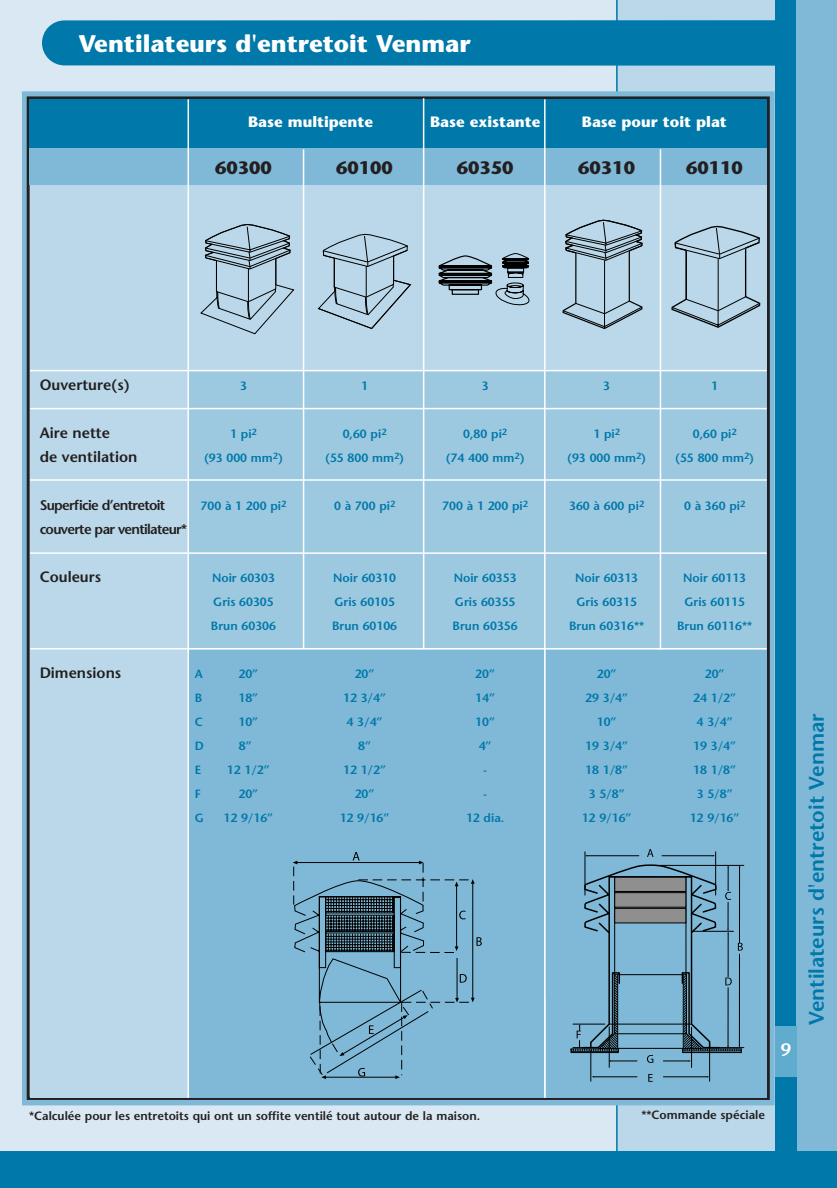
<style>
.page{position:relative;width:837px;height:1188px;background:#fff}
.page>*{position:absolute;margin:0;border:0;box-sizing:border-box;transform-origin:0 0}
.t1{font:700 24px "Stone Sans";color:#fff}
.t2{font:600 21px "Stone Sans";color:#0078a9}
.t3{font:700 18px "Stone Sans";color:#231f20}
.t4{font:600 18px "Stone Sans";color:#fff}
.t5{font:600 15px "Stone Sans";color:#231f20}
.t6{font:700 15px "Stone Sans";color:#fff}
.t7{font:600 13.95px "Stone Sans";letter-spacing:-.05em;color:#231f20}
.t8{font:600 12px "Stone Sans";color:#0078a9}
.t9{font:600 12px "Stone Sans";color:#231f20}
</style>
<div class="page">
<div style="left:0;top:0;width:837px;height:1154px;background:#d9e8f2"></div>
<svg style="left:616px;top:0;width:160px;height:1151px;background:#abd0e3"></svg>
<div style="left:22px;top:91px;width:753px;height:1014px;border:18px solid #7fb9d7"></div>
<div style="left:30px;top:185px;width:737px;height:913px;background:#bad8e9"></div>
<div style="left:189px;top:371px;width:578px;height:627px;background:#9cc8e0"></div>
<div style="left:796px;top:0;width:41px;height:1188px;background:#7fb9d7"></div>
<div style="left:776px;top:0;width:20px;height:1026px;background:#0078a9"></div>
<div style="left:776px;top:1026px;width:21px;height:53px;background:#60accf"></div>
<div style="left:776px;top:1077px;width:21px;height:111px;background:#0078a9"></div>
<div style="left:0;top:1151px;width:837px;height:37px;background:#0078a9"></div>
<div style="left:42px;top:20px;width:734px;height:46px;background:#0078a9"></div>
<div style="left:30px;top:99px;width:737px;height:49px;background:#0078a9"></div>
<div style="left:30px;top:148px;width:737px;height:37px;background:#7fb9d7"></div>
<hr style="left:30px;top:408px;width:737px;height:1px;background:#fff">
<hr style="left:30px;top:479px;width:737px;height:2px;background:#fff">
<hr style="left:30px;top:552px;width:737px;height:2px;background:#fff">
<hr style="left:30px;top:648px;width:737px;height:2px;background:#fff">
<hr style="left:30px;top:370px;width:737px;height:1px;background:#fff">
<hr style="left:660px;top:149px;width:1px;height:689px;background:#fff">
<svg style="left:200px;top:224px;width:95px;height:111px"></svg>
<svg style="left:318px;top:233px;width:94px;height:96px"></svg>
<svg style="left:438px;top:253px;width:92px;height:53px"></svg>
<svg style="left:562px;top:219px;width:81px;height:111px"></svg>
<svg style="left:671px;top:225px;width:90px;height:103px"></svg>
<div style="left:189px;top:650px;width:355px;height:447px;background:#7fb9d7"></div>
<hr style="left:188px;top:99px;width:1px;height:999px;background:#fff">
<svg style="left:293px;top:852px;width:189px;height:227px"></svg>
<div style="left:546px;top:650px;width:221px;height:447px;background:#7fb9d7"></div>
<hr style="left:659px;top:865px;width:85px;height:1px;background:#000">
<hr style="left:591px;top:1050px;width:1px;height:31px;background:#000">
<hr style="left:594px;top:1077px;width:43px;height:1px;background:#000">
<hr style="left:663px;top:1077px;width:44px;height:1px;background:#000">
<hr style="left:709px;top:1044px;width:1px;height:37px;background:#000">
<hr style="left:587px;top:855px;width:52px;height:1px;background:#000">
<hr style="left:662px;top:855px;width:51px;height:1px;background:#000">
<hr style="left:585px;top:852px;width:1px;height:43px;background:#000">
<hr style="left:712px;top:1047px;width:32px;height:1px;background:#000">
<hr style="left:715px;top:852px;width:1px;height:43px;background:#000">
<hr style="left:691px;top:1027px;width:1px;height:40px;background:#000">
<hr style="left:609px;top:1027px;width:1px;height:40px;background:#000">
<svg style="left:647px;top:849px;width:7px;height:8px"></svg>
<svg style="left:571px;top:864px;width:172px;height:199px"></svg>
<svg style="left:648px;top:1074px;width:5px;height:8px"></svg>
<hr style="left:423px;top:98px;width:1px;height:551px;background:#fff">
<hr style="left:544px;top:99px;width:2px;height:999px;background:#fff">
<hr style="left:303px;top:149px;width:1px;height:500px;background:#fff">
<h1 class="t1" style="left:79px;top:34px;width:393px">Ventilateurs d'entretoit Venmar</h1>
<p class="t6" style="left:248px;top:116px;width:126px">Base multipente</p>
<p class="t6" style="left:430px;top:116px;width:112px">Base existante</p>
<p class="t6" style="left:582px;top:116px;width:146px">Base pour toit plat</p>
<h3 class="t3" style="left:215px;top:161px;width:58px">60300</h3>
<h3 class="t3" style="left:336px;top:161px;width:58px">60100</h3>
<h3 class="t3" style="left:457px;top:161px;width:58px">60350</h3>
<h3 class="t3" style="left:578px;top:161px;width:58px">60310</h3>
<h3 class="t3" style="left:686px;top:161px;width:58px">60110</h3>
<p class="t5" style="left:40px;top:379px;width:92px">Ouverture(s)</p>
<p class="t8" style="left:240px;top:381px;width:8px">3</p>
<p class="t8" style="left:361px;top:381px;width:8px">1</p>
<p class="t8" style="left:482px;top:381px;width:8px">3</p>
<p class="t8" style="left:603px;top:381px;width:8px">3</p>
<p class="t8" style="left:711px;top:381px;width:8px">1</p>
<p class="t5" style="left:40px;top:427px;width:72px">Aire nette</p>
<p class="t8" style="left:230px;top:429px;width:28px">1 pi<sup>2</sup></p>
<p class="t8" style="left:343px;top:429px;width:45px">0,60 pi<sup>2</sup></p>
<p class="t8" style="left:463px;top:429px;width:45px">0,80 pi<sup>2</sup></p>
<p class="t8" style="left:593px;top:429px;width:28px">1 pi<sup>2</sup></p>
<p class="t8" style="left:693px;top:429px;width:45px">0,60 pi<sup>2</sup></p>
<p class="t5" style="left:40px;top:451px;width:99px">de ventilation</p>
<p class="t8" style="left:204px;top:453px;width:80px">(93 000 mm<sup>2</sup>)</p>
<p class="t8" style="left:325px;top:453px;width:80px">(55 800 mm<sup>2</sup>)</p>
<p class="t8" style="left:446px;top:453px;width:80px">(74 400 mm<sup>2</sup>)</p>
<p class="t8" style="left:567px;top:453px;width:80px">(93 000 mm<sup>2</sup>)</p>
<p class="t8" style="left:675px;top:453px;width:80px">(55 800 mm<sup>2</sup>)</p>
<p class="t7" style="left:40px;top:500px;width:127px">Superficie d’entretoit</p>
<p class="t8" style="left:201px;top:501px;width:87px">700 à 1 200 pi<sup>2</sup></p>
<p class="t8" style="left:334px;top:501px;width:63px">0 à 700 pi<sup>2</sup></p>
<p class="t8" style="left:442px;top:501px;width:87px">700 à 1 200 pi<sup>2</sup></p>
<p class="t8" style="left:569px;top:501px;width:77px">360 à 600 pi<sup>2</sup></p>
<p class="t8" style="left:684px;top:501px;width:63px">0 à 360 pi<sup>2</sup></p>
<p class="t7" style="left:40px;top:524px;width:149px">couverte par ventilateur*</p>
<p class="t5" style="left:40px;top:571px;width:63px">Couleurs</p>
<p class="t8" style="left:212px;top:573px;width:64px">Noir 60303</p>
<p class="t8" style="left:333px;top:573px;width:64px">Noir 60310</p>
<p class="t8" style="left:454px;top:573px;width:64px">Noir 60353</p>
<p class="t8" style="left:575px;top:573px;width:64px">Noir 60313</p>
<p class="t8" style="left:683px;top:573px;width:64px">Noir 60113</p>
<p class="t8" style="left:213px;top:597px;width:62px">Gris 60305</p>
<p class="t8" style="left:334px;top:597px;width:62px">Gris 60105</p>
<p class="t8" style="left:455px;top:597px;width:62px">Gris 60355</p>
<p class="t8" style="left:576px;top:597px;width:62px">Gris 60315</p>
<p class="t8" style="left:684px;top:597px;width:62px">Gris 60115</p>
<p class="t8" style="left:211px;top:621px;width:67px">Brun 60306</p>
<p class="t8" style="left:332px;top:621px;width:67px">Brun 60106</p>
<p class="t8" style="left:453px;top:621px;width:67px">Brun 60356</p>
<p class="t8" style="left:569px;top:621px;width:77px">Brun 60316**</p>
<p class="t8" style="left:677px;top:621px;width:77px">Brun 60116**</p>
<p class="t5" style="left:40px;top:667px;width:83px">Dimensions</p>
<p class="t8" style="left:195px;top:669px;width:10px">A</p>
<p class="t8" style="left:238px;top:669px;width:21px">20”</p>
<p class="t8" style="left:355px;top:669px;width:21px">20”</p>
<p class="t8" style="left:475px;top:669px;width:21px">20”</p>
<p class="t8" style="left:597px;top:669px;width:21px">20”</p>
<p class="t8" style="left:705px;top:669px;width:21px">20”</p>
<p class="t8" style="left:195px;top:693px;width:9px">B</p>
<p class="t8" style="left:238px;top:693px;width:21px">18”</p>
<p class="t8" style="left:343px;top:693px;width:44px">12 3/4”</p>
<p class="t8" style="left:475px;top:693px;width:21px">14”</p>
<p class="t8" style="left:585px;top:693px;width:44px">29 3/4”</p>
<p class="t8" style="left:693px;top:693px;width:44px">24 1/2”</p>
<p class="t8" style="left:195px;top:717px;width:10px">C</p>
<p class="t8" style="left:238px;top:717px;width:21px">10”</p>
<p class="t8" style="left:347px;top:717px;width:38px">4 3/4”</p>
<p class="t8" style="left:475px;top:717px;width:21px">10”</p>
<p class="t8" style="left:597px;top:717px;width:21px">10”</p>
<p class="t8" style="left:697px;top:717px;width:38px">4 3/4”</p>
<p class="t8" style="left:195px;top:741px;width:11px">D</p>
<p class="t8" style="left:239px;top:741px;width:14px">8”</p>
<p class="t8" style="left:358px;top:741px;width:14px">8”</p>
<p class="t8" style="left:479px;top:741px;width:14px">4”</p>
<p class="t8" style="left:585px;top:741px;width:44px">19 3/4”</p>
<p class="t8" style="left:693px;top:741px;width:44px">19 3/4”</p>
<p class="t8" style="left:195px;top:765px;width:8px">E</p>
<p class="t8" style="left:227px;top:765px;width:44px">12 1/2”</p>
<p class="t8" style="left:343px;top:765px;width:44px">12 1/2”</p>
<p class="t8" style="left:483px;top:765px;width:5px">-</p>
<p class="t8" style="left:585px;top:765px;width:44px">18 1/8”</p>
<p class="t8" style="left:693px;top:765px;width:44px">18 1/8”</p>
<p class="t8" style="left:195px;top:789px;width:8px">F</p>
<p class="t8" style="left:238px;top:789px;width:21px">20”</p>
<p class="t8" style="left:355px;top:789px;width:21px">20”</p>
<p class="t8" style="left:483px;top:789px;width:5px">-</p>
<p class="t8" style="left:589px;top:789px;width:38px">3 5/8”</p>
<p class="t8" style="left:697px;top:789px;width:38px">3 5/8”</p>
<p class="t8" style="left:195px;top:813px;width:11px">G</p>
<p class="t8" style="left:223px;top:813px;width:51px">12 9/16”</p>
<p class="t8" style="left:340px;top:813px;width:51px">12 9/16”</p>
<p class="t8" style="left:466px;top:813px;width:40px">12 dia.</p>
<p class="t8" style="left:582px;top:813px;width:51px">12 9/16”</p>
<p class="t8" style="left:690px;top:813px;width:51px">12 9/16”</p>
<h3 class="t4" style="left:781px;top:1043px;width:12px">9</h3>
<h2 class="t2" style="left:808px;top:1025px;width:313px;rotate:-90deg">Ventilateurs d'entretoit Venmar</h2>
<p class="t9" style="left:29px;top:1111px;width:453px">*Calculée pour les entretoits qui ont un soffite ventilé tout autour de la maison.</p>
<p class="t9" style="left:641px;top:1110px;width:125px">**Commande spéciale</p>
</div>
